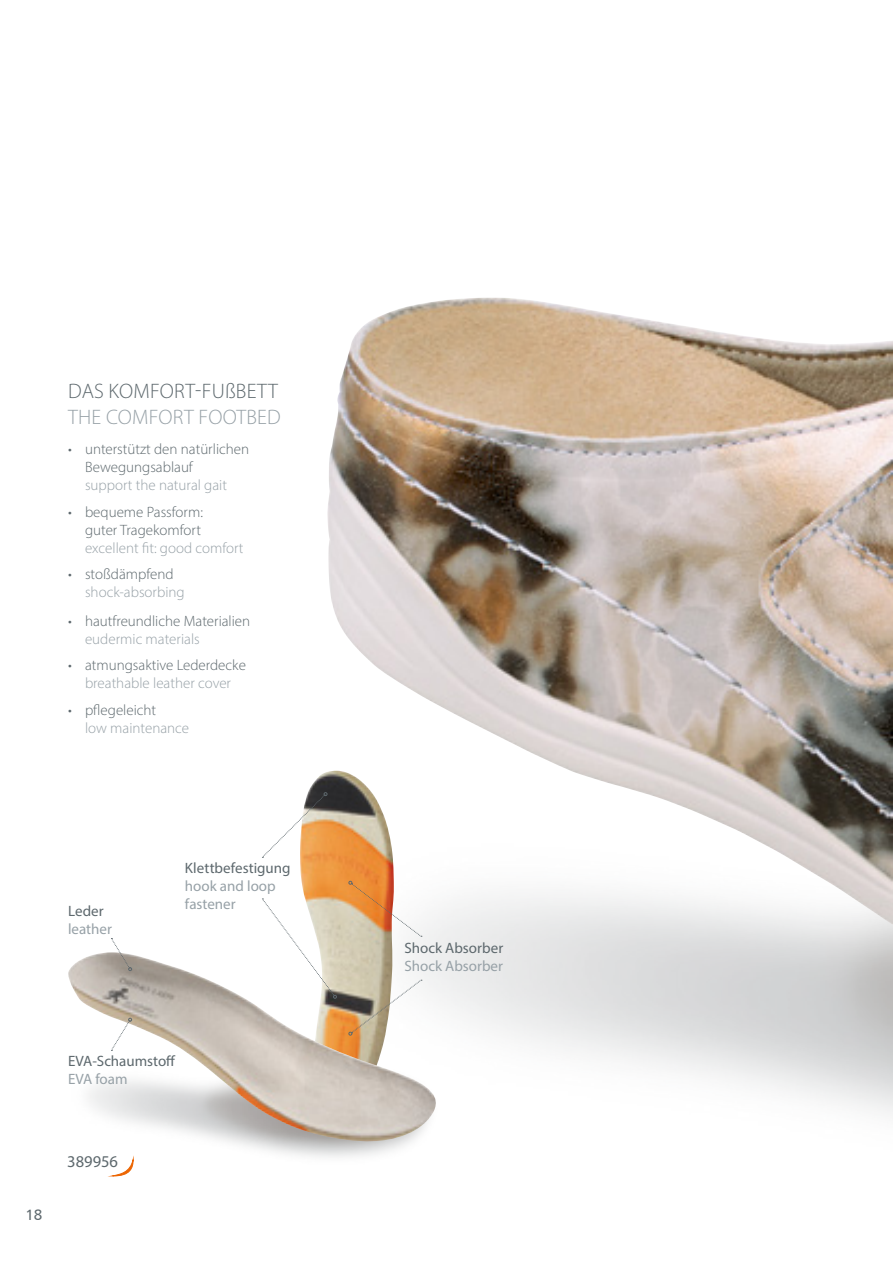
<style>
.page{position:relative;width:893px;height:1263px;background:#fff}
.page>*{position:absolute;margin:0;border:0;box-sizing:border-box;transform-origin:0 0}
.t1{font:300 21px "Myriad Pro";letter-spacing:.01em;color:#5d686d}
.t2{font:300 21px "Myriad Pro";letter-spacing:.01em;color:#97a1a7}
.t3{font:16.5px "Myriad Pro";color:#5d686d}
.t4{font:300 15px/18px "Myriad Pro";color:#5d686d}
.t5{font:300 15px "Myriad Pro";color:#97a1a7}
.t6{font:15px "Myriad Pro";color:#5d686d}
.t7{font:15px/18px "Myriad Pro";color:#97a1a7}
.t8{font:15px "Humanist 777 BT Roman B";color:#5d686d}
</style>
<div class="page">
<img style="left:300px;top:772px;width:94px;height:180px">
<img style="left:108px;top:1034px;width:369px;height:143px">
<img style="left:68px;top:952px;width:368px;height:189px">
<svg style="left:113px;top:1159px;width:20px;height:17px"></svg>
<svg style="left:262px;top:792px;width:65px;height:66px"></svg>
<svg style="left:262px;top:898px;width:75px;height:101px"></svg>
<svg style="left:348px;top:980px;width:74px;height:55px"></svg>
<svg style="left:348px;top:925px;width:74px;height:12px"></svg>
<svg style="left:111px;top:1018px;width:21px;height:33px"></svg>
<svg style="left:111px;top:938px;width:21px;height:33px"></svg>
<img style="left:327px;top:298px;width:566px;height:627px">
<h1 class="t1" style="left:68px;top:379px;width:211px">DAS KOMFORT-FUßBETT</h1>
<h1 class="t2" style="left:68px;top:404px;width:214px">THE COMFORT FOOTBED</h1>
<p class="t4" style="left:85px;top:440px;width:166px;text-indent:-17px">• unterstützt den natürlichen<br>Bewegungsablauf</p>
<p class="t5" style="left:85px;top:476px;width:143px">support the natural gait</p>
<p class="t4" style="left:68px;top:503px;width:136px;text-align:right">• bequeme Passform: guter Tragekomfort</p>
<p class="t5" style="left:85px;top:539px;width:160px">excellent fit: good comfort</p>
<p class="t4" style="left:68px;top:565px;width:107px">• stoßdämpfend</p>
<p class="t5" style="left:85px;top:583px;width:101px">shock-absorbing</p>
<p class="t4" style="left:68px;top:612px;width:184px">• hautfreundliche Materialien</p>
<p class="t5" style="left:85px;top:630px;width:116px">eudermic materials</p>
<p class="t4" style="left:68px;top:656px;width:180px">• atmungsaktive Lederdecke</p>
<p class="t5" style="left:85px;top:674px;width:148px">breathable leather cover</p>
<p class="t4" style="left:68px;top:701px;width:90px">• pflegeleicht</p>
<p class="t5" style="left:85px;top:719px;width:106px">low maintenance</p>
<p class="t6" style="left:68px;top:901px;width:37px">Leder</p>
<p class="t7" style="left:68px;top:919px;width:45px">leather</p>
<p class="t6" style="left:185px;top:859px;width:107px">Klettbefestigung</p>
<p class="t7" style="left:185px;top:877px;width:92px">hook and loop fastener</p>
<p class="t6" style="left:68px;top:1051px;width:109px">EVA-Schaumstoff</p>
<p class="t7" style="left:68px;top:1069px;width:61px">EVA foam</p>
<p class="t8" style="left:25px;top:1206px;width:19px">18</p>
<p class="t3" style="left:67px;top:1151px;width:52px">389956</p>
<p class="t6" style="left:404px;top:939px;width:100px">Shock Absorber</p>
<p class="t7" style="left:404px;top:957px;width:100px">Shock Absorber</p>
</div>
